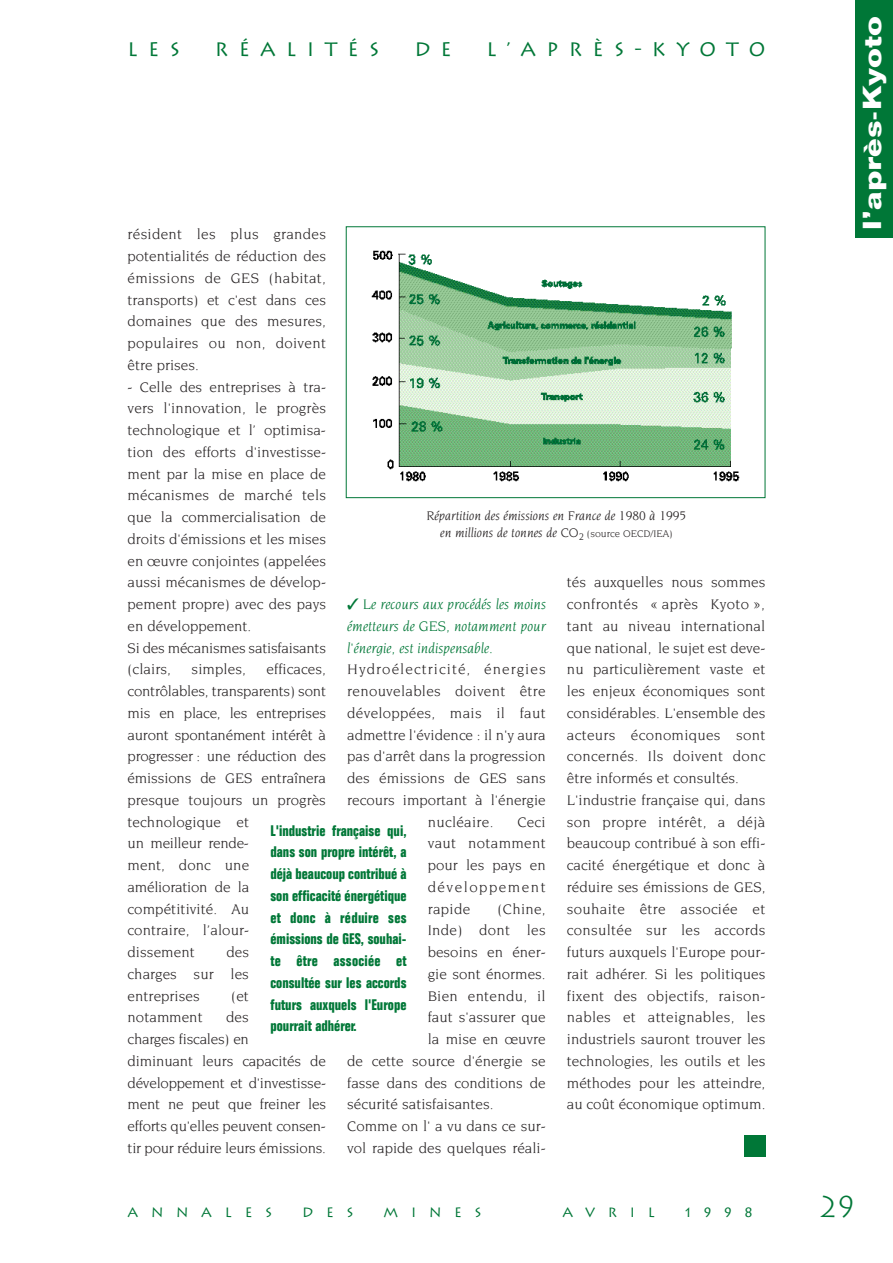
<style>
.page{position:relative;width:893px;height:1263px;background:#fff}
.page>*{position:absolute;margin:0;border:0;box-sizing:border-box;transform-origin:0 0}
.t1{font:300 30px "Lithos";color:#007737}
.t2{font:700 25.5px "Folio";color:#fff;scale:1.2 1}
.t3{font:19.5px "Lithos";letter-spacing:.53em;color:#007737}
.t4{font:15px/21.8px "Novarese";color:#231f20}
.t5{font:700 condensed 15px/21.8px "Folio";color:#007737;text-align:justify}
.t6{font:italic 15px/21.8px "Novarese";color:#007737;text-align:justify}
.t7{font:15px "Novarese";letter-spacing:.02em;color:#231f20}
.t8{font:15px "Novarese";letter-spacing:.07em;color:#231f20}
.t9{font:italic 13.5px/16.5px "Novarese";color:#231f20;text-align:center}
.t10{font:13.5px "Lithos";letter-spacing:.945em;color:#007737}
.s1{font-style:normal;font-size:10.5px}
</style>
<div class="page">
<div style="left:855px;top:0;width:38px;height:238px;background:#007737"></div>
<img style="left:371px;top:250px;width:369px;height:232px">
<div style="left:346px;top:226px;width:419px;height:272px;border:1px solid #007737"></div>
<div style="left:744px;top:1135px;width:21px;height:22px;background:#007737"></div>
<h3 class="t3" style="left:128px;top:38px;width:54px">LES</h3>
<h3 class="t3" style="left:215px;top:38px;width:166px">RÉALITÉS</h3>
<h3 class="t3" style="left:414px;top:38px;width:39px">D E</h3>
<h3 class="t3" style="left:487px;top:38px;width:280px">L’APRÈS-KYOTO</h3>
<p class="t4" style="left:128px;top:224px;width:200px;text-align:justify">résident les plus grandes potentialités de réduction des émissions de GES (habitat, transports) et c'est dans ces domaines que des mesures, populaires ou non, doivent être prises.</p>
<p class="t4" style="left:128px;top:376px;width:200px">- Celle des entreprises à tra&shy;vers l'innovation, le progrès technologique et l’ optimisa&shy;tion des efforts d'investisse&shy;ment par la mise en place de mécanismes de marché tels que la commercialisation de droits d'émissions et les mises en œuvre conjointes (appelées aussi mécanismes de dévelop&shy;pement propre) avec des pays en développement.<br>Si des mécanismes satisfaisants (clairs,</p>
<p class="t9" style="left:426px;top:508px;width:261px">Répartition des émissions en France de 1980 à 1995 en millions de tonnes de CO<sub>2</sub> <span class="s1">(source OECD/IEA)</span></p>
<p class="t4" style="left:567px;top:572px;width:200px">tés auxquelles nous sommes confrontés « après Kyoto », tant au niveau international que national, le sujet est deve&shy;nu particulièrement vaste et les enjeux économiques sont considérables. L'ensemble des acteurs économiques sont concernés. Ils doivent donc être informés et consultés.<br>L'industrie française qui, dans son propre intérêt, a déjà beaucoup contribué à son effi&shy;cacité énergétique et donc à réduire ses émissions de GES, souhaite être associée et consultée sur les accords futurs auxquels l'Europe pour&shy;rait adhérer. Si les politiques fixent des objectifs, raison&shy;nables et atteignables, les industriels sauront trouver les technologies, les outils et les méthodes pour les atteindre, au coût économique optimum.</p>
<p class="t6" style="left:347px;top:594px;width:200px">✓ Le recours aux procédés les moins émetteurs de GES, notamment pour l'énergie, est indispensable.</p>
<p class="t8" style="left:347px;top:663px;width:200px">Hydroélectricité, énergies</p>
<p class="t7" style="left:347px;top:685px;width:200px">renouvelables doivent être</p>
<p class="t7" style="left:347px;top:707px;width:200px">développées, mais il faut</p>
<p class="t4" style="left:347px;top:724px;width:200px">admettre l'évidence : il n'y aura</p>
<p class="t4" style="left:347px;top:746px;width:200px">pas d'arrêt dans la progression</p>
<p class="t4" style="left:347px;top:768px;width:200px">des émissions de GES sans</p>
<p class="t4" style="left:347px;top:790px;width:200px">recours important à l'énergie</p>
<p class="t7" style="left:428px;top:816px;width:67px">nucléaire.</p>
<p class="t4" style="left:192px;top:659px;width:56px">simples,</p>
<p class="t4" style="left:128px;top:659px;width:200px;text-indent:139px">efficaces, contrôlables, transparents) sont mis en place, les entreprises auront spontanément intérêt à progresser : une réduction des émissions de GES entraînera presque toujours un progrès technologique et<br>un meilleur rende-<br>ment, donc une amélioration de la compétitivité. Au<br>contraire, l’alour-<br>dissement</p>
<p class="t4" style="left:428px;top:811px;width:119px;text-align:justify;text-indent:90px">Ceci vaut notamment pour les pays en développement rapide</p>
<p class="t5" style="left:270px;top:821px;width:138px">L'industrie française qui, dans son propre intérêt, a déjà beaucoup contribué à son efficacité énergétique et donc à réduire ses émissions de GES, souhai&shy;te être associée et consultée sur les accords futurs auxquels l'Europe pourrait adhérer.</p>
<p class="t4" style="left:498px;top:898px;width:50px">(Chine,</p>
<p class="t7" style="left:428px;top:924px;width:119px">Inde) dont les</p>
<p class="t4" style="left:428px;top:942px;width:119px">besoins en éner-</p>
<p class="t4" style="left:428px;top:964px;width:119px">gie sont énormes.</p>
<p class="t7" style="left:428px;top:990px;width:119px">Bien entendu, il</p>
<p class="t4" style="left:428px;top:1007px;width:119px">faut s'assurer que</p>
<p class="t4" style="left:428px;top:1029px;width:119px">la mise en œuvre</p>
<p class="t4" style="left:347px;top:1051px;width:200px">de cette source d'énergie se</p>
<p class="t4" style="left:347px;top:1072px;width:200px">fasse dans des conditions de</p>
<p class="t4" style="left:347px;top:1094px;width:148px">sécurité satisfaisantes.</p>
<p class="t4" style="left:347px;top:1116px;width:200px">Comme on l' a vu dans ce sur-</p>
<p class="t4" style="left:347px;top:1138px;width:200px">vol rapide des quelques réali-</p>
<p class="t4" style="left:128px;top:942px;width:123px;text-align:justify;text-indent:99px">des charges sur les entreprises</p>
<p class="t4" style="left:231px;top:985px;width:19px">(et</p>
<p class="t4" style="left:128px;top:1007px;width:200px;text-indent:99px">des<br>charges fiscales) en<br>diminuant leurs capacités de développement et d'investisse&shy;ment ne peut que freiner les efforts qu'elles peuvent consen&shy;tir pour réduire leurs émissions.</p>
<p class="t4" style="left:128px;top:1007px;width:77px">notamment</p>
<p class="t10" style="left:128px;top:1205px;width:146px">ANNALES</p>
<p class="t10" style="left:302px;top:1205px;width:53px">DES</p>
<p class="t10" style="left:384px;top:1205px;width:100px">MINES</p>
<p class="t10" style="left:563px;top:1205px;width:94px">AVRIL</p>
<p class="t10" style="left:685px;top:1205px;width:69px">1998</p>
<h2 class="t2" style="left:863px;top:230px;width:179px;rotate:-90deg">l’après-Kyoto</h2>
<h1 class="t1" style="left:820px;top:1189px;width:36px">29</h1>
</div>
